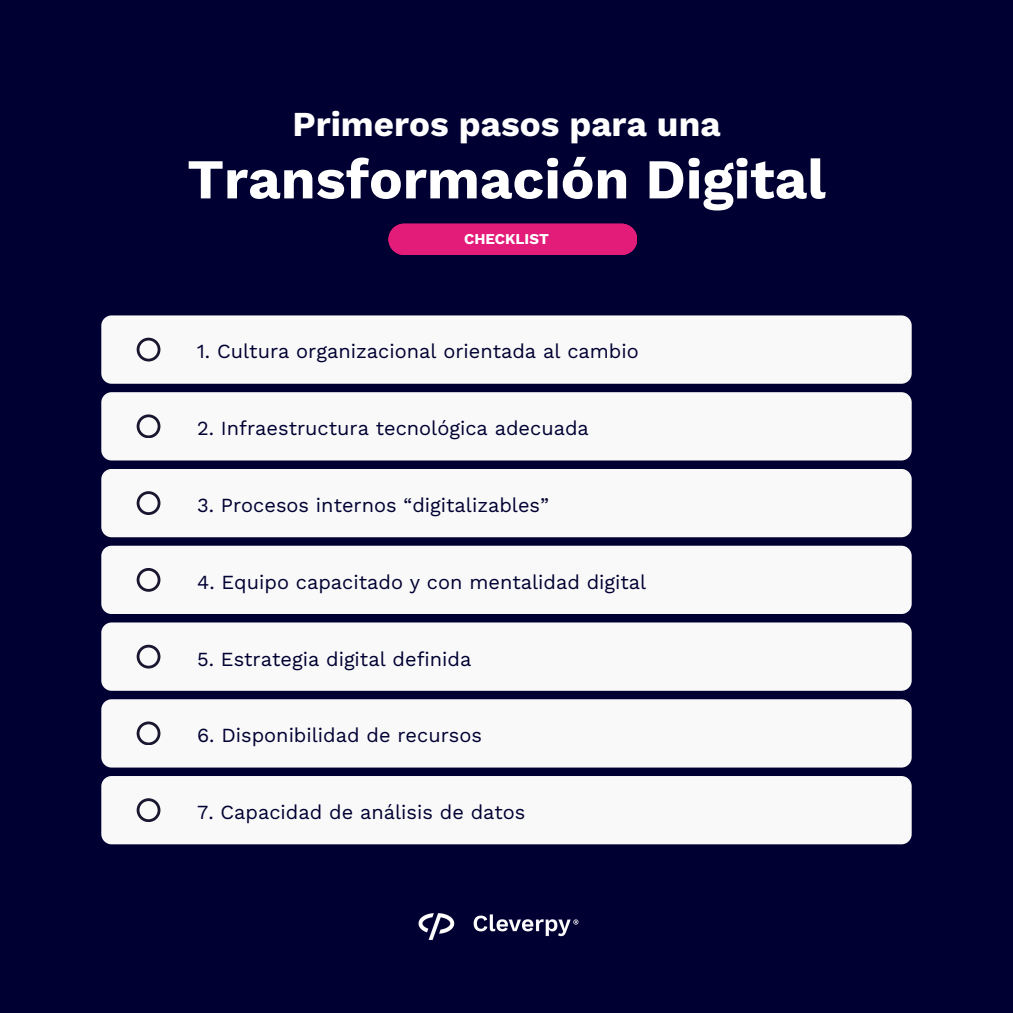
<style>
.page{position:relative;width:1013px;height:1013px;background:#fff}
.page>*{position:absolute;margin:0;border:0;box-sizing:border-box;transform-origin:0 0}
.t1{font:700 56.25px "Work Sans";color:#fff}
.t2{font:700 35px "Work Sans";color:#fff}
.t3{font:20px "Work Sans";color:#000032}
.t4{font:700 15px "Work Sans";color:#fff}
</style>
<div class="page">
<div style="left:0;top:0;width:1012px;height:1012px;background:#000032"></div>
<div style="left:101px;top:315px;width:810px;height:69px;background:#f9f9f9;border-radius:10px"></div>
<div style="left:101px;top:392px;width:810px;height:68px;background:#f9f9f9;border-radius:10px"></div>
<div style="left:101px;top:469px;width:810px;height:68px;background:#f9f9f9;border-radius:10px"></div>
<div style="left:101px;top:545px;width:810px;height:69px;background:#f9f9f9;border-radius:10px"></div>
<div style="left:101px;top:622px;width:810px;height:68px;background:#f9f9f9;border-radius:10px"></div>
<div style="left:101px;top:699px;width:810px;height:68px;background:#f9f9f9;border-radius:10px"></div>
<div style="left:101px;top:776px;width:810px;height:68px;background:#f9f9f9;border-radius:10px"></div>
<svg style="left:137px;top:338px;width:23px;height:23px"></svg>
<svg style="left:137px;top:414px;width:23px;height:24px"></svg>
<svg style="left:137px;top:491px;width:23px;height:23px"></svg>
<svg style="left:137px;top:568px;width:23px;height:23px"></svg>
<svg style="left:137px;top:644px;width:23px;height:24px"></svg>
<svg style="left:137px;top:721px;width:23px;height:24px"></svg>
<svg style="left:137px;top:798px;width:23px;height:23px"></svg>
<div style="left:388px;top:224px;width:249px;height:31px;background:#e31c79"></div>
<img style="left:418px;top:913px;width:161px;height:27px">
<h3 class="t2" style="left:292px;top:104px;width:430px">Primeros pasos para una</h3>
<h3 class="t1" style="left:187px;top:146px;width:640px">Transformación Digital</h3>
<h2 class="t4" style="left:464px;top:230px;width:86px">CHECKLIST</h2>
<h1 class="t3" style="left:197px;top:340px;width:443px">1. Cultura organizacional orientada al cambio</h1>
<p class="t3" style="left:197px;top:416px;width:393px">2. Infraestructura tecnológica adecuada</p>
<h3 class="t3" style="left:197px;top:493px;width:353px">3. Procesos internos “digitalizables”</h3>
<h3 class="t3" style="left:197px;top:570px;width:451px">4. Equipo capacitado y con mentalidad digital</h3>
<h3 class="t3" style="left:197px;top:647px;width:276px">5. Estrategia digital definida</h3>
<h3 class="t3" style="left:197px;top:723px;width:286px">6. Disponibilidad de recursos</h3>
<h3 class="t3" style="left:197px;top:800px;width:330px">7. Capacidad de análisis de datos</h3>
</div>
